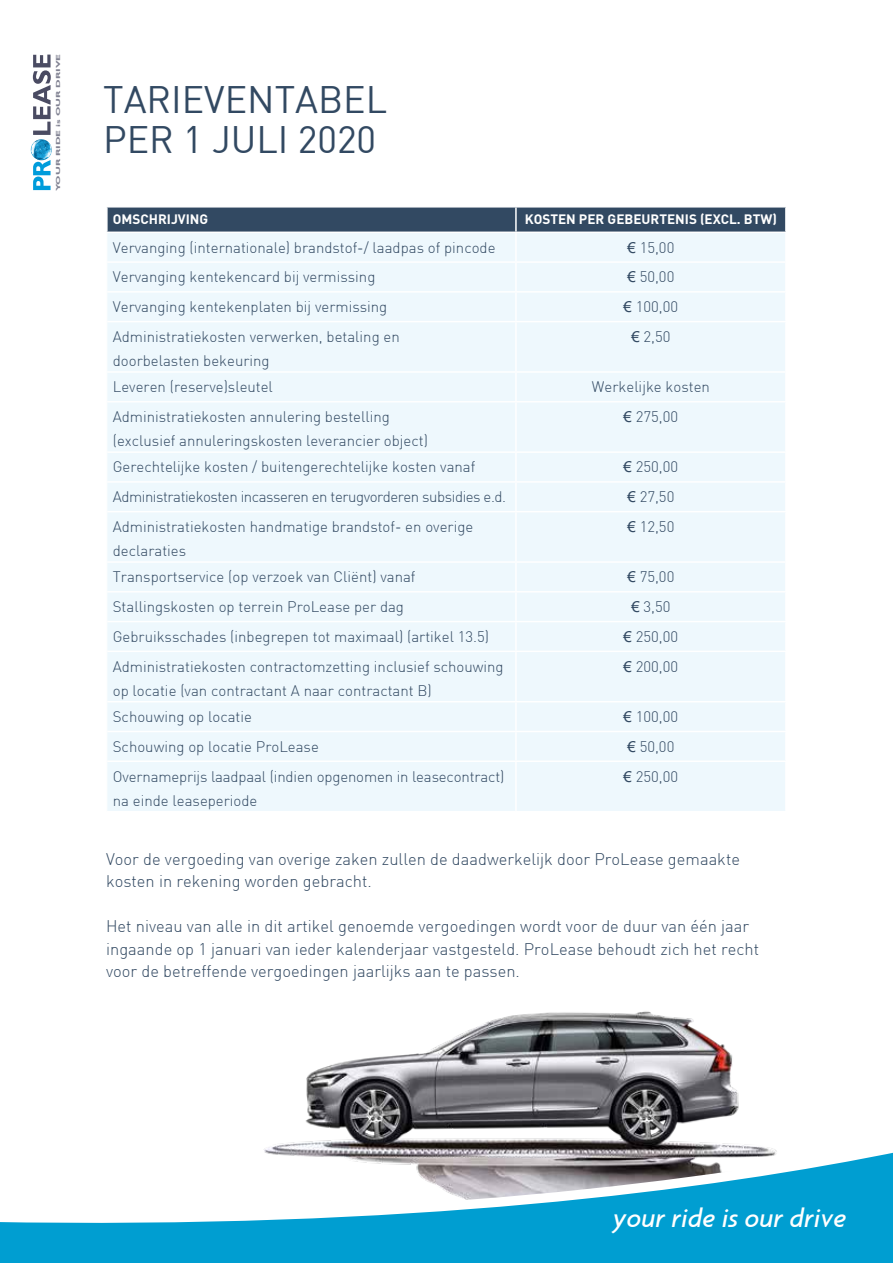
<style>
.page{position:relative;width:893px;height:1263px;background:#fff}
.page>*{position:absolute;margin:0;border:0;box-sizing:border-box;transform-origin:0 0}
.t1{font:37.5px/40.5px "DIN";color:#324962}
.t2{font:italic 500 27.9px "Agenda";color:#fff}
.t3{font:300 16.5px/22.5px "DIN";color:#324962}
.t4{font:300 15px/24px "DIN";color:#324962}
.t5{font:300 15px "DIN";letter-spacing:-.03em;color:#324962}
.t6{font:700 13.5px "DIN";color:#fff}
.t7{font:700 6px "Gill Sans";color:#808191;scale:1.81 1}
.s1{font-family:"Arial";font-weight:400}
</style>
<div class="page">
<img style="left:305px;top:1011px;width:434px;height:130px">
<svg style="left:33px;top:160px;width:18px;height:30px"></svg>
<svg style="left:33px;top:55px;width:18px;height:89px"></svg>
<svg style="left:264px;top:1141px;width:512px;height:9px"></svg>
<svg style="left:0;top:1150px;width:893px;height:113px;fill:#009ed1"></svg>
<div style="left:107px;top:263px;width:678px;height:548px;background:#eef8fd"></div>
<hr style="left:515px;top:263px;width:2px;height:28px;background:#fff">
<hr style="left:107px;top:291px;width:409px;height:2px;background:#fff">
<hr style="left:516px;top:291px;width:271px;height:2px;background:#fff">
<hr style="left:515px;top:293px;width:2px;height:28px;background:#fff">
<hr style="left:107px;top:321px;width:409px;height:1px;background:#fff">
<hr style="left:516px;top:321px;width:271px;height:1px;background:#fff">
<hr style="left:515px;top:322px;width:2px;height:49px;background:#fff">
<hr style="left:107px;top:371px;width:409px;height:2px;background:#fff">
<hr style="left:516px;top:371px;width:271px;height:2px;background:#fff">
<hr style="left:515px;top:373px;width:2px;height:28px;background:#fff">
<hr style="left:107px;top:401px;width:409px;height:1px;background:#fff">
<hr style="left:516px;top:401px;width:271px;height:1px;background:#fff">
<hr style="left:515px;top:402px;width:2px;height:49px;background:#fff">
<hr style="left:107px;top:451px;width:409px;height:2px;background:#fff">
<hr style="left:516px;top:451px;width:271px;height:2px;background:#fff">
<hr style="left:515px;top:453px;width:2px;height:28px;background:#fff">
<hr style="left:107px;top:481px;width:409px;height:2px;background:#fff">
<hr style="left:516px;top:481px;width:271px;height:2px;background:#fff">
<hr style="left:515px;top:483px;width:2px;height:28px;background:#fff">
<hr style="left:107px;top:511px;width:409px;height:1px;background:#fff">
<hr style="left:516px;top:511px;width:271px;height:1px;background:#fff">
<hr style="left:515px;top:512px;width:2px;height:49px;background:#fff">
<hr style="left:107px;top:561px;width:409px;height:2px;background:#fff">
<hr style="left:516px;top:561px;width:271px;height:2px;background:#fff">
<hr style="left:515px;top:563px;width:2px;height:28px;background:#fff">
<hr style="left:107px;top:591px;width:409px;height:1px;background:#fff">
<hr style="left:516px;top:591px;width:271px;height:1px;background:#fff">
<hr style="left:515px;top:592px;width:2px;height:29px;background:#fff">
<hr style="left:107px;top:621px;width:409px;height:1px;background:#fff">
<hr style="left:516px;top:621px;width:271px;height:1px;background:#fff">
<hr style="left:515px;top:622px;width:2px;height:29px;background:#fff">
<hr style="left:107px;top:651px;width:409px;height:1px;background:#fff">
<hr style="left:516px;top:651px;width:271px;height:1px;background:#fff">
<hr style="left:515px;top:652px;width:2px;height:49px;background:#fff">
<hr style="left:107px;top:701px;width:409px;height:1px;background:#fff">
<hr style="left:516px;top:701px;width:271px;height:1px;background:#fff">
<hr style="left:515px;top:702px;width:2px;height:29px;background:#fff">
<hr style="left:107px;top:731px;width:409px;height:1px;background:#fff">
<hr style="left:516px;top:731px;width:271px;height:1px;background:#fff">
<hr style="left:515px;top:732px;width:2px;height:28px;background:#fff">
<hr style="left:107px;top:760px;width:409px;height:2px;background:#fff">
<hr style="left:516px;top:760px;width:271px;height:2px;background:#fff">
<hr style="left:515px;top:762px;width:2px;height:49px;background:#fff">
<svg style="left:107px;top:208px;width:678px;height:53px;background:#9baab8"></svg>
<hr style="left:106px;top:208px;width:2px;height:24px;background:#fff">
<hr style="left:515px;top:208px;width:2px;height:24px;background:#fff">
<p class="t7" style="left:55px;top:191px;width:78px;rotate:-90deg">YOUR RIDE is OUR DRIVE</p>
<h1 class="t1" style="left:103px;top:78px;width:286px">TARIEVENTABEL<br>PER 1 JULI 2020</h1>
<p class="t6" style="left:113px;top:210px;width:97px">OMSCHRIJVING</p>
<p class="t6" style="left:525px;top:210px;width:254px">KOSTEN PER GEBEURTENIS (EXCL. BTW)</p>
<p class="t4" style="left:113px;top:235px;width:384px">Vervanging (internationale) brandstof-/ laadpas of pincode</p>
<p class="t4" style="left:627px;top:235px;width:48px"><span class="s1">€</span> 15,00</p>
<p class="t4" style="left:113px;top:265px;width:264px">Vervanging kentekencard bij vermissing</p>
<p class="t4" style="left:627px;top:265px;width:48px"><span class="s1">€</span> 50,00</p>
<p class="t4" style="left:113px;top:295px;width:276px">Vervanging kentekenplaten bij vermissing</p>
<p class="t4" style="left:624px;top:295px;width:56px"><span class="s1">€</span> 100,00</p>
<p class="t4" style="left:113px;top:324px;width:288px">Administratiekosten verwerken, betaling en doorbelasten bekeuring</p>
<p class="t4" style="left:631px;top:324px;width:41px"><span class="s1">€</span> 2,50</p>
<p class="t4" style="left:113px;top:375px;width:162px">Leveren (reserve)sleutel</p>
<p class="t4" style="left:592px;top:375px;width:119px">Werkelijke kosten</p>
<p class="t4" style="left:113px;top:405px;width:317px">Administratiekosten annulering bestelling (exclusief annuleringskosten leverancier object)</p>
<p class="t4" style="left:624px;top:405px;width:56px"><span class="s1">€</span> 275,00</p>
<p class="t4" style="left:113px;top:455px;width:364px">Gerechtelijke kosten / buitengerechtelijke kosten vanaf</p>
<p class="t4" style="left:624px;top:455px;width:56px"><span class="s1">€</span> 250,00</p>
<p class="t5" style="left:113px;top:488px;width:395px">Administratiekosten incasseren en terugvorderen subsidies e.d.</p>
<p class="t4" style="left:627px;top:485px;width:48px"><span class="s1">€</span> 27,50</p>
<p class="t4" style="left:113px;top:514px;width:362px">Administratiekosten handmatige brandstof- en overige declaraties</p>
<p class="t4" style="left:627px;top:514px;width:48px"><span class="s1">€</span> 12,50</p>
<p class="t4" style="left:113px;top:565px;width:304px">Transportservice (op verzoek van Cliënt) vanaf</p>
<p class="t4" style="left:627px;top:565px;width:48px"><span class="s1">€</span> 75,00</p>
<p class="t4" style="left:113px;top:595px;width:293px">Stallingskosten op terrein ProLease per dag</p>
<p class="t4" style="left:631px;top:595px;width:41px"><span class="s1">€</span> 3,50</p>
<p class="t4" style="left:113px;top:624px;width:378px">Gebruiksschades (inbegrepen tot maximaal) (artikel 13.5)</p>
<p class="t4" style="left:624px;top:624px;width:56px"><span class="s1">€</span> 250,00</p>
<p class="t4" style="left:113px;top:654px;width:392px">Administratiekosten contractomzetting inclusief schouwing op locatie (van contractant A naar contractant B)</p>
<p class="t4" style="left:624px;top:654px;width:56px"><span class="s1">€</span> 200,00</p>
<p class="t4" style="left:113px;top:704px;width:141px">Schouwing op locatie</p>
<p class="t4" style="left:624px;top:704px;width:56px"><span class="s1">€</span> 100,00</p>
<p class="t4" style="left:113px;top:734px;width:208px">Schouwing op locatie ProLease</p>
<p class="t4" style="left:627px;top:734px;width:48px"><span class="s1">€</span> 50,00</p>
<p class="t4" style="left:113px;top:764px;width:393px">Overnameprijs laadpaal (indien opgenomen in leasecontract) na einde leaseperiode</p>
<p class="t4" style="left:624px;top:764px;width:56px"><span class="s1">€</span> 250,00</p>
<p class="t3" style="left:106px;top:847px;width:635px">Voor de vergoeding van overige zaken zullen de daadwerkelijk door ProLease gemaakte kosten in rekening worden gebracht.</p>
<p class="t3" style="left:106px;top:915px;width:654px">Het niveau van alle in dit artikel genoemde vergoedingen wordt voor de duur van één jaar ingaande op 1 januari van ieder kalenderjaar vastgesteld. ProLease behoudt zich het recht voor de betreffende vergoedingen jaarlijks aan te passen.</p>
<h2 class="t2" style="left:613px;top:1201px;width:235px">your ride is our drive</h2>
</div>
